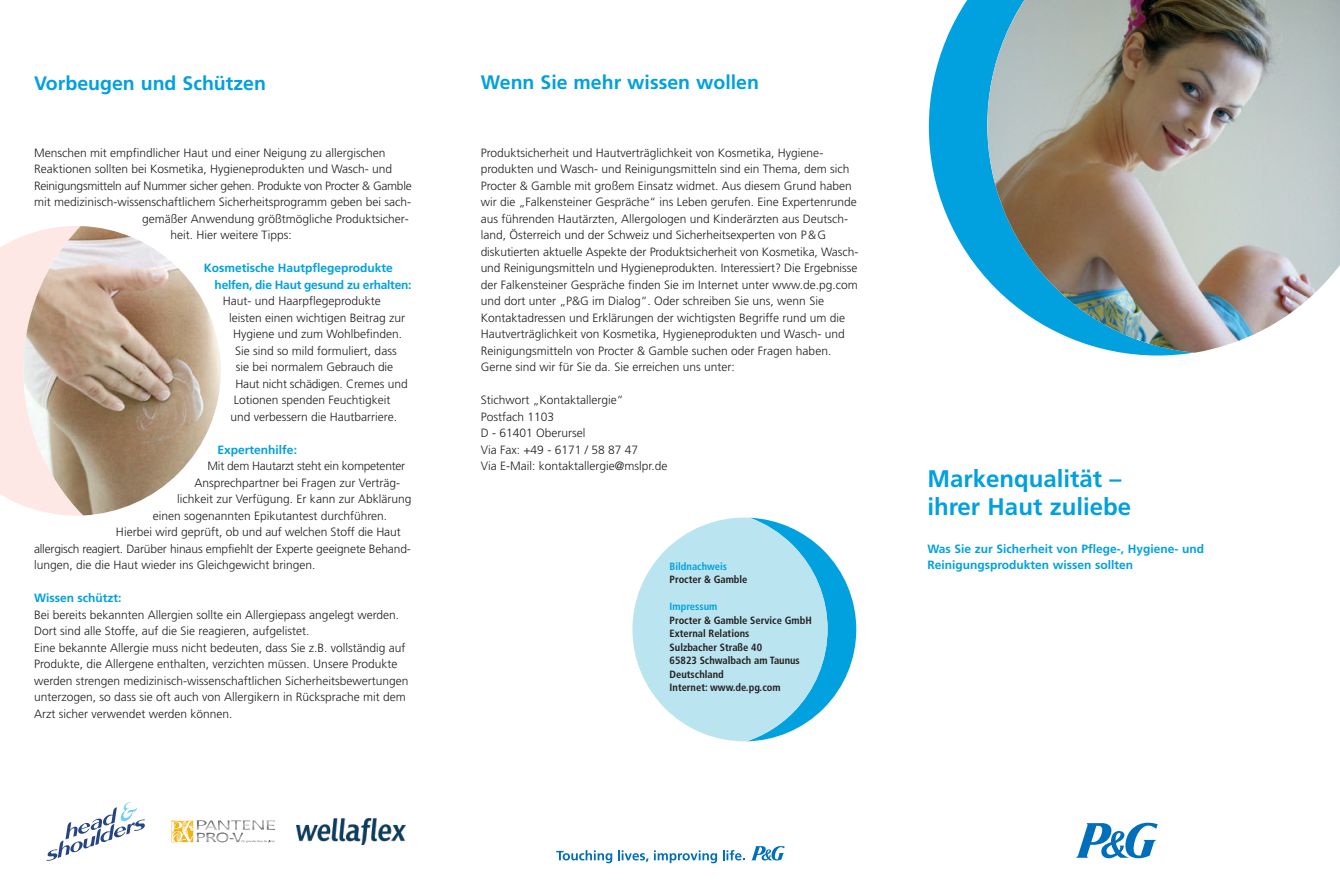
<style>
.page{position:relative;width:1340px;height:893px;background:#fff}
.page>*{position:absolute;margin:0;border:0;box-sizing:border-box;transform-origin:0 0}
.t1{font:700 24px/28.5px "Frutiger LT";color:#00a1de}
.t2{font:700 19.5px "Frutiger LT";color:#00a1de}
.t3{font:300 12px/16.5px "Frutiger LT";color:#231f20}
.t4{font:700 12px/16.5px "Frutiger LT";color:#00a1de}
.t5{font:300 12px "Frutiger LT";letter-spacing:-.02em;color:#231f20}
.t6{font:700 condensed 10.5px/13.5px "Frutiger LT";color:#231f20}
.t7{font:700 condensed 10.5px "Frutiger LT";color:#00a1de}
</style>
<div class="page">
<svg style="left:928px;top:0;width:263px;height:355px;fill:#00a1de"></svg>
<img style="left:987px;top:0;width:352px;height:353px">
<svg style="left:1076px;top:823px;width:81px;height:35px"></svg>
<svg style="left:556px;top:850px;width:56px;height:13px"></svg>
<svg style="left:618px;top:850px;width:30px;height:12px"></svg>
<svg style="left:654px;top:850px;width:91px;height:13px"></svg>
<svg style="left:751px;top:846px;width:33px;height:15px"></svg>
<svg style="left:632px;top:518px;width:224px;height:223px"></svg>
<svg style="left:0;top:236px;width:83px;height:280px;background:#fde9e7"></svg>
<img style="left:23px;top:226px;width:198px;height:289px">
<svg style="left:46px;top:802px;width:99px;height:59px"></svg>
<img style="left:296px;top:819px;width:109px;height:25px">
<svg style="left:171px;top:820px;width:104px;height:23px"></svg>
<h2 class="t2" style="left:34px;top:76px;width:233px">Vorbeugen und Schützen</h2>
<h2 class="t2" style="left:480px;top:74px;width:280px">Wenn Sie mehr wissen wollen</h2>
<p class="t3" style="left:34px;top:145px;width:353px">Menschen mit empfindlicher Haut und einer Neigung zu allergischen</p>
<p class="t3" style="left:34px;top:162px;width:360px">Reaktionen sollten bei Kosmetika, Hygieneprodukten und Wasch- und</p>
<p class="t5" style="left:34px;top:181px;width:379px">Reinigungsmitteln auf Nummer sicher gehen. Produkte von Procter &amp; Gamble</p>
<p class="t3" style="left:34px;top:195px;width:379px">mit medizinisch-wissenschaftlichem Sicherheitsprogramm geben bei sach-</p>
<p class="t3" style="left:142px;top:211px;width:268px">gemäßer Anwendung größtmögliche Produktsicher-</p>
<p class="t3" style="left:170px;top:228px;width:123px">heit. Hier weitere Tipps:</p>
<p class="t4" style="left:215px;top:261px;width:198px;text-indent:-11px">Kosmetische Hautpflegeprodukte helfen, die Haut gesund zu erhalten:</p>
<p class="t3" style="left:223px;top:294px;width:159px">Haut- und Haarpflegeprodukte</p>
<p class="t3" style="left:229px;top:310px;width:178px">leisten einen wichtigen Beitrag zur</p>
<p class="t3" style="left:233px;top:327px;width:171px">Hygiene und zum Wohlbefinden.</p>
<p class="t3" style="left:235px;top:343px;width:163px">Sie sind so mild formuliert, dass</p>
<p class="t3" style="left:236px;top:360px;width:159px">sie bei normalem Gebrauch die</p>
<p class="t3" style="left:235px;top:376px;width:174px">Haut nicht schädigen. Cremes und</p>
<p class="t3" style="left:234px;top:393px;width:158px">Lotionen spenden Feuchtigkeit</p>
<p class="t3" style="left:230px;top:409px;width:168px">und verbessern die Hautbarriere.</p>
<p class="t4" style="left:218px;top:442px;width:81px">Expertenhilfe:</p>
<p class="t5" style="left:207px;top:461px;width:199px">Mit dem Hautarzt steht ein kompetenter</p>
<p class="t3" style="left:194px;top:475px;width:207px">Ansprechpartner bei Fragen zur Verträg-</p>
<p class="t3" style="left:177px;top:492px;width:236px">lichkeit zur Verfügung. Er kann zur Abklärung</p>
<p class="t3" style="left:153px;top:508px;width:236px">einen sogenannten Epikutantest durchführen.</p>
<p class="t3" style="left:116px;top:525px;width:286px">Hierbei wird geprüft, ob und auf welchen Stoff die Haut</p>
<p class="t3" style="left:34px;top:541px;width:378px">allergisch reagiert. Darüber hinaus empfiehlt der Experte geeignete Behand-</p>
<p class="t3" style="left:34px;top:558px;width:283px">lungen, die die Haut wieder ins Gleichgewicht bringen.</p>
<p class="t4" style="left:34px;top:591px;width:89px">Wissen schützt:</p>
<p class="t3" style="left:34px;top:607px;width:376px">Bei bereits bekannten Allergien sollte ein Allergiepass angelegt werden.<br>Dort sind alle Stoffe, auf die Sie reagieren, aufgelistet.<br>Eine bekannte Allergie muss nicht bedeuten, dass Sie z.B. vollständig auf Produkte, die Allergene enthalten, verzichten müssen. Unsere Produkte werden strengen medizinisch-wissenschaftlichen Sicherheitsbewertungen unterzogen, so dass sie oft auch von Allergikern in Rücksprache mit dem Arzt sicher verwendet werden können.</p>
<p class="t3" style="left:480px;top:145px;width:379px">Produktsicherheit und Hautverträglichkeit von Kosmetika, Hygiene&shy;produkten und Wasch- und Reinigungsmitteln sind ein Thema, dem sich Procter &amp; Gamble mit großem Einsatz widmet. Aus diesem Grund haben wir die „Falkensteiner Gespräche“ ins Leben gerufen. Eine Expertenrunde aus führenden Hautärzten, Allergologen und Kinderärzten aus Deutsch&shy;land, Österreich und der Schweiz und Sicherheitsexperten von P&amp;G diskutierten aktuelle Aspekte der Produktsicherheit von Kosmetika, Wasch&shy;und Reinigungsmitteln und Hygieneprodukten. Interessiert? Die Ergebnisse der Falkensteiner Gespräche finden Sie im Internet unter www.de.pg.com und dort unter „P&amp;G im Dialog“. Oder schreiben Sie uns, wenn Sie Kontaktadressen und Erklärungen der wichtigsten Begriffe rund um die Hautverträglichkeit von Kosmetika, Hygieneprodukten und Wasch- und Reinigungsmitteln von Procter &amp; Gamble suchen oder Fragen haben.<br>Gerne sind wir für Sie da. Sie erreichen uns unter:</p>
<p class="t3" style="left:480px;top:393px;width:188px">Stichwort „Kontaktallergie“<br>Postfach 1103<br>D - 61401 Oberursel<br>Via Fax: +49 - 6171 / 58 87 47<br>Via E-Mail: kontaktallergie@mslpr.de</p>
<p class="t7" style="left:669px;top:562px;width:59px">Bildnachweis</p>
<p class="t6" style="left:669px;top:573px;width:79px">Procter &amp; Gamble</p>
<p class="t7" style="left:669px;top:602px;width:49px">Impressum</p>
<p class="t6" style="left:669px;top:614px;width:144px">Procter &amp; Gamble Service GmbH<br>External Relations<br>Sulzbacher Straße 40<br>65823 Schwalbach am Taunus<br>Deutschland<br>Internet: www.de.pg.com</p>
<h1 class="t1" style="left:927px;top:466px;width:205px">Markenqualität – ihrer Haut zuliebe</h1>
<p class="t4" style="left:927px;top:541px;width:278px">Was Sie zur Sicherheit von Pflege-, Hygiene- und<br>Reinigungsprodukten wissen sollten</p>
</div>
